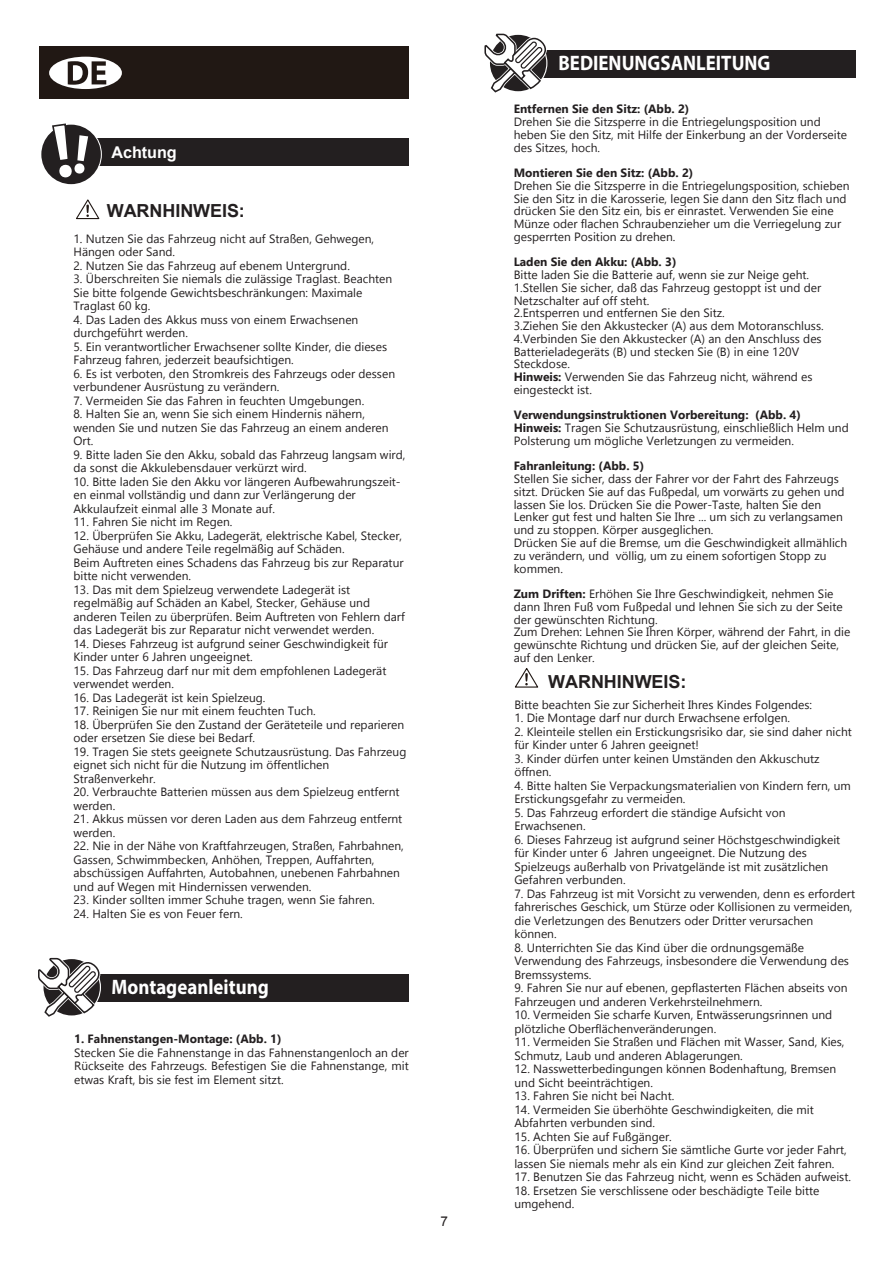
<style>
.page{position:relative;width:893px;height:1263px;background:#fff}
.page>*{position:absolute;margin:0;border:0;box-sizing:border-box;transform-origin:0 0}
.t1{font:700 21px "Myriad Pro";color:#fff;scale:.9 1}
.t2{font:700 18px "Arial";letter-spacing:-.005em;color:#231f20}
.t3{font:700 16.2px "Arial";letter-spacing:-.005em;color:#fff}
.t4{font:13.5px "Arial";color:#231f20}
.t5{font:12px/13.5px "Gadugi";color:#231f20}
.t6{font:700 12px "Gadugi";color:#231f20}
.s1{font-weight:700}
</style>
<div class="page">
<div style="left:85px;top:138px;width:324px;height:27px;background:#231f20"></div>
<div style="left:41px;top:125px;width:60px;height:59px;background:#231f20;border-radius:50%"></div>
<svg style="left:49px;top:123px;width:39px;height:59px"></svg>
<div style="left:84px;top:974px;width:325px;height:27px;background:#231f20"></div>
<svg style="left:38px;top:957px;width:65px;height:60px"></svg>
<svg style="left:76px;top:199px;width:24px;height:21px"></svg>
<svg style="left:515px;top:668px;width:24px;height:20px"></svg>
<div style="left:531px;top:50px;width:324px;height:27px;background:#231f20"></div>
<svg style="left:484px;top:33px;width:65px;height:60px"></svg>
<div style="left:39px;top:46px;width:370px;height:53px;background:#211814"></div>
<div style="left:49px;top:57px;width:73px;height:32px;background:#fff;border-radius:50%"></div>
<svg style="left:68px;top:61px;width:38px;height:24px"></svg>
<h3 class="t3" style="left:112px;top:142px;width:67px">Achtung</h3>
<h2 class="t2" style="left:107px;top:199px;width:140px">WARNHINWEIS:</h2>
<p class="t5" style="left:74px;top:232px;width:302px">1. Nutzen Sie das Fahrzeug nicht auf Straßen, Gehwegen,<br>Hängen oder Sand.</p>
<p class="t5" style="left:74px;top:259px;width:278px">2. Nutzen Sie das Fahrzeug auf ebenem Untergrund.</p>
<p class="t5" style="left:74px;top:272px;width:320px">3. Überschreiten Sie niemals die zulässige Traglast. Beachten<br>Sie bitte folgende Gewichtsbeschränkungen: Maximale<br>Traglast 60 kg.</p>
<p class="t5" style="left:74px;top:313px;width:286px">4. Das Laden des Akkus muss von einem Erwachsenen durchgeführt werden.</p>
<p class="t5" style="left:74px;top:340px;width:315px">5. Ein verantwortlicher Erwachsener sollte Kinder, die dieses<br>Fahrzeug fahren, jederzeit beaufsichtigen.</p>
<p class="t5" style="left:74px;top:367px;width:323px">6. Es ist verboten, den Stromkreis des Fahrzeugs oder dessen verbundener Ausrüstung zu verändern.</p>
<p class="t5" style="left:74px;top:394px;width:292px">7. Vermeiden Sie das Fahren in feuchten Umgebungen.</p>
<p class="t5" style="left:74px;top:407px;width:317px">8. Halten Sie an, wenn Sie sich einem Hindernis nähern, wenden Sie und nutzen Sie das Fahrzeug an einem anderen<br>Ort.</p>
<p class="t5" style="left:74px;top:448px;width:333px">9. Bitte laden Sie den Akku, sobald das Fahrzeug langsam wird, da sonst die Akkulebensdauer verkürzt wird.</p>
<p class="t5" style="left:74px;top:475px;width:329px">10. Bitte laden Sie den Akku vor längeren Aufbewahrungszeit&shy;en einmal vollständig und dann zur Verlängerung der<br>Akkulaufzeit einmal alle 3 Monate auf.</p>
<p class="t5" style="left:74px;top:515px;width:161px">11. Fahren Sie nicht im Regen.</p>
<p class="t5" style="left:74px;top:529px;width:332px">12. Überprüfen Sie Akku, Ladegerät, elektrische Kabel, Stecker, Gehäuse und andere Teile regelmäßig auf Schäden.<br>Beim Auftreten eines Schadens das Fahrzeug bis zur Reparatur bitte nicht verwenden.</p>
<p class="t5" style="left:74px;top:583px;width:333px">13. Das mit dem Spielzeug verwendete Ladegerät ist regelmäßig auf Schäden an Kabel, Stecker, Gehäuse und anderen Teilen zu überprüfen. Beim Auftreten von Fehlern darf das Ladegerät bis zur Reparatur nicht verwendet werden.</p>
<p class="t5" style="left:74px;top:637px;width:316px">14. Dieses Fahrzeug ist aufgrund seiner Geschwindigkeit für<br>Kinder unter 6 Jahren ungeeignet.</p>
<p class="t5" style="left:74px;top:664px;width:314px">15. Das Fahrzeug darf nur mit dem empfohlenen Ladegerät verwendet werden.</p>
<p class="t5" style="left:74px;top:691px;width:194px">16. Das Ladegerät ist kein Spielzeug.</p>
<p class="t5" style="left:74px;top:704px;width:244px">17. Reinigen Sie nur mit einem feuchten Tuch.</p>
<p class="t5" style="left:74px;top:718px;width:332px">18. Überprüfen Sie den Zustand der Geräteteile und reparieren oder ersetzen Sie diese bei Bedarf.</p>
<p class="t5" style="left:74px;top:745px;width:334px">19. Tragen Sie stets geeignete Schutzausrüstung. Das Fahrzeug eignet sich nicht für die Nutzung im öffentlichen<br>Straßenverkehr.</p>
<p class="t5" style="left:74px;top:785px;width:328px">20. Verbrauchte Batterien müssen aus dem Spielzeug entfernt werden.</p>
<p class="t5" style="left:74px;top:812px;width:330px">21. Akkus müssen vor deren Laden aus dem Fahrzeug entfernt werden.</p>
<p class="t5" style="left:74px;top:839px;width:332px">22. Nie in der Nähe von Kraftfahrzeugen, Straßen, Fahrbahnen, Gassen, Schwimmbecken, Anhöhen, Treppen, Auffahrten, abschüssigen Auffahrten, Autobahnen, unebenen Fahrbahnen und auf Wegen mit Hindernissen verwenden.</p>
<p class="t5" style="left:74px;top:893px;width:303px">23. Kinder sollten immer Schuhe tragen, wenn Sie fahren.</p>
<p class="t5" style="left:74px;top:907px;width:171px">24. Halten Sie es von Feuer fern.</p>
<h1 class="t1" style="left:111px;top:973px;width:176px">Montageanleitung</h1>
<p class="t6" style="left:74px;top:1032px;width:209px">1. Fahnenstangen-Montage: (Abb. 1)</p>
<p class="t5" style="left:74px;top:1046px;width:336px;text-align:justify">Stecken Sie die Fahnenstange in das Fahnenstangenloch an der Rückseite des Fahrzeugs. Befestigen Sie die Fahnenstange, mit etwas Kraft, bis sie fest im Element sitzt.</p>
<p class="t4" style="left:441px;top:1213px;width:9px">7</p>
<h1 class="t1" style="left:558px;top:50px;width:237px">BEDIENUNGSANLEITUNG</h1>
<p class="t6" style="left:514px;top:102px;width:177px">Entfernen Sie den Sitz: (Abb. 2)</p>
<p class="t5" style="left:514px;top:115px;width:335px;line-height:12.8px">Drehen Sie die Sitzsperre in die Entriegelungsposition und heben Sie den Sitz, mit Hilfe der Einkerbung an der Vorderseite des Sitzes, hoch.</p>
<p class="t6" style="left:514px;top:166px;width:181px">Montieren Sie den Sitz: (Abb. 2)</p>
<p class="t5" style="left:514px;top:179px;width:337px;line-height:12.8px">Drehen Sie die Sitzsperre in die Entriegelungsposition, schieben Sie den Sitz in die Karosserie, legen Sie dann den Sitz flach und drücken Sie den Sitz ein, bis er einrastet. Verwenden Sie eine Münze oder flachen Schraubenzieher um die Verriegelung zur gesperrten Position zu drehen.</p>
<p class="t6" style="left:514px;top:255px;width:164px">Laden Sie den Akku: (Abb. 3)</p>
<p class="t5" style="left:514px;top:268px;width:312px;line-height:12.8px">Bitte laden Sie die Batterie auf, wenn sie zur Neige geht.<br>1.Stellen Sie sicher, daß das Fahrzeug gestoppt ist und der Netzschalter auf off steht.<br>2.Entsperren und entfernen Sie den Sitz.<br>3.Ziehen Sie den Akkustecker (A) aus dem Motoranschluss.<br>4.Verbinden Sie den Akkustecker (A) an den Anschluss des Batterieladegeräts (B) und stecken Sie (B) in eine 120V Steckdose.<br><span class="s1">Hinweis:</span> Verwenden Sie das Fahrzeug nicht, während es eingesteckt ist.</p>
<p class="t5" style="left:514px;top:409px;width:337px;line-height:12.8px"><span class="s1">Verwendungsinstruktionen Vorbereitung: (Abb. 4)<br>Hinweis:</span> Tragen Sie Schutzausrüstung, einschließlich Helm und<br>Polsterung um mögliche Verletzungen zu vermeiden.</p>
<p class="t6" style="left:514px;top:459px;width:132px">Fahranleitung: (Abb. 5)</p>
<p class="t5" style="left:514px;top:472px;width:335px;line-height:12.8px">Stellen Sie sicher, dass der Fahrer vor der Fahrt des Fahrzeugs sitzt. Drücken Sie auf das Fußpedal, um vorwärts zu gehen und lassen Sie los. Drücken Sie die Power-Taste, halten Sie den Lenker gut fest und halten Sie Ihre ... um sich zu verlangsamen und zu stoppen. Körper ausgeglichen.<br>Drücken Sie auf die Bremse, um die Geschwindigkeit allmählich zu verändern, und völlig, um zu einem sofortigen Stopp zu kommen.</p>
<p class="t5" style="left:514px;top:587px;width:338px;line-height:12.8px"><span class="s1">Zum Driften:</span> Erhöhen Sie Ihre Geschwindigkeit, nehmen Sie dann Ihren Fuß vom Fußpedal und lehnen Sie sich zu der Seite der gewünschten Richtung.<br>Zum Drehen: Lehnen Sie Ihren Körper, während der Fahrt, in die gewünschte Richtung und drücken Sie, auf der gleichen Seite, auf den Lenker.</p>
<h2 class="t2" style="left:548px;top:670px;width:140px">WARNHINWEIS:</h2>
<p class="t5" style="left:514px;top:697px;width:299px">Bitte beachten Sie zur Sicherheit Ihres Kindes Folgendes:</p>
<p class="t5" style="left:514px;top:711px;width:277px">1. Die Montage darf nur durch Erwachsene erfolgen.</p>
<p class="t5" style="left:514px;top:724px;width:339px">2. Kleinteile stellen ein Erstickungsrisiko dar, sie sind daher nicht für Kinder unter 6 Jahren geeignet!</p>
<p class="t5" style="left:514px;top:751px;width:307px">3. Kinder dürfen unter keinen Umständen den Akkuschutz öffnen.</p>
<p class="t5" style="left:514px;top:778px;width:338px">4. Bitte halten Sie Verpackungsmaterialien von Kindern fern, um<br>Erstickungsgefahr zu vermeiden.</p>
<p class="t5" style="left:514px;top:805px;width:273px">5. Das Fahrzeug erfordert die ständige Aufsicht von<br>Erwachsenen.</p>
<p class="t5" style="left:514px;top:832px;width:327px">6. Dieses Fahrzeug ist aufgrund seiner Höchstgeschwindigkeit für Kinder unter 6 Jahren ungeeignet. Die Nutzung des Spielzeugs außerhalb von Privatgelände ist mit zusätzlichen Gefahren verbunden.</p>
<p class="t5" style="left:514px;top:886px;width:342px">7. Das Fahrzeug ist mit Vorsicht zu verwenden, denn es erfordert fahrerisches Geschick, um Stürze oder Kollisionen zu vermeiden, die Verletzungen des Benutzers oder Dritter verursachen können.</p>
<p class="t5" style="left:514px;top:940px;width:336px">8. Unterrichten Sie das Kind über die ordnungsgemäße<br>Verwendung des Fahrzeugs, insbesondere die Verwendung des<br>Bremssystems.</p>
<p class="t5" style="left:514px;top:981px;width:335px">9. Fahren Sie nur auf ebenen, gepflasterten Flächen abseits von<br>Fahrzeugen und anderen Verkehrsteilnehmern.</p>
<p class="t5" style="left:514px;top:1008px;width:319px">10. Vermeiden Sie scharfe Kurven, Entwässerungsrinnen und plötzliche Oberflächenveränderungen.</p>
<p class="t5" style="left:514px;top:1035px;width:332px">11. Vermeiden Sie Straßen und Flächen mit Wasser, Sand, Kies,<br>Schmutz, Laub und anderen Ablagerungen.</p>
<p class="t5" style="left:514px;top:1062px;width:323px">12. Nasswetterbedingungen können Bodenhaftung, Bremsen und Sicht beeinträchtigen.</p>
<p class="t5" style="left:514px;top:1089px;width:161px">13. Fahren Sie nicht bei Nacht.</p>
<p class="t5" style="left:514px;top:1102px;width:301px">14. Vermeiden Sie überhöhte Geschwindigkeiten, die mit<br>Abfahrten verbunden sind.</p>
<p class="t5" style="left:514px;top:1129px;width:159px">15. Achten Sie auf Fußgänger.</p>
<p class="t5" style="left:514px;top:1143px;width:334px">16. Überprüfen und sichern Sie sämtliche Gurte vor jeder Fahrt, lassen Sie niemals mehr als ein Kind zur gleichen Zeit fahren.</p>
<p class="t5" style="left:514px;top:1170px;width:338px">17. Benutzen Sie das Fahrzeug nicht, wenn es Schäden aufweist.</p>
<p class="t5" style="left:514px;top:1183px;width:307px">18. Ersetzen Sie verschlissene oder beschädigte Teile bitte umgehend.</p>
</div>
